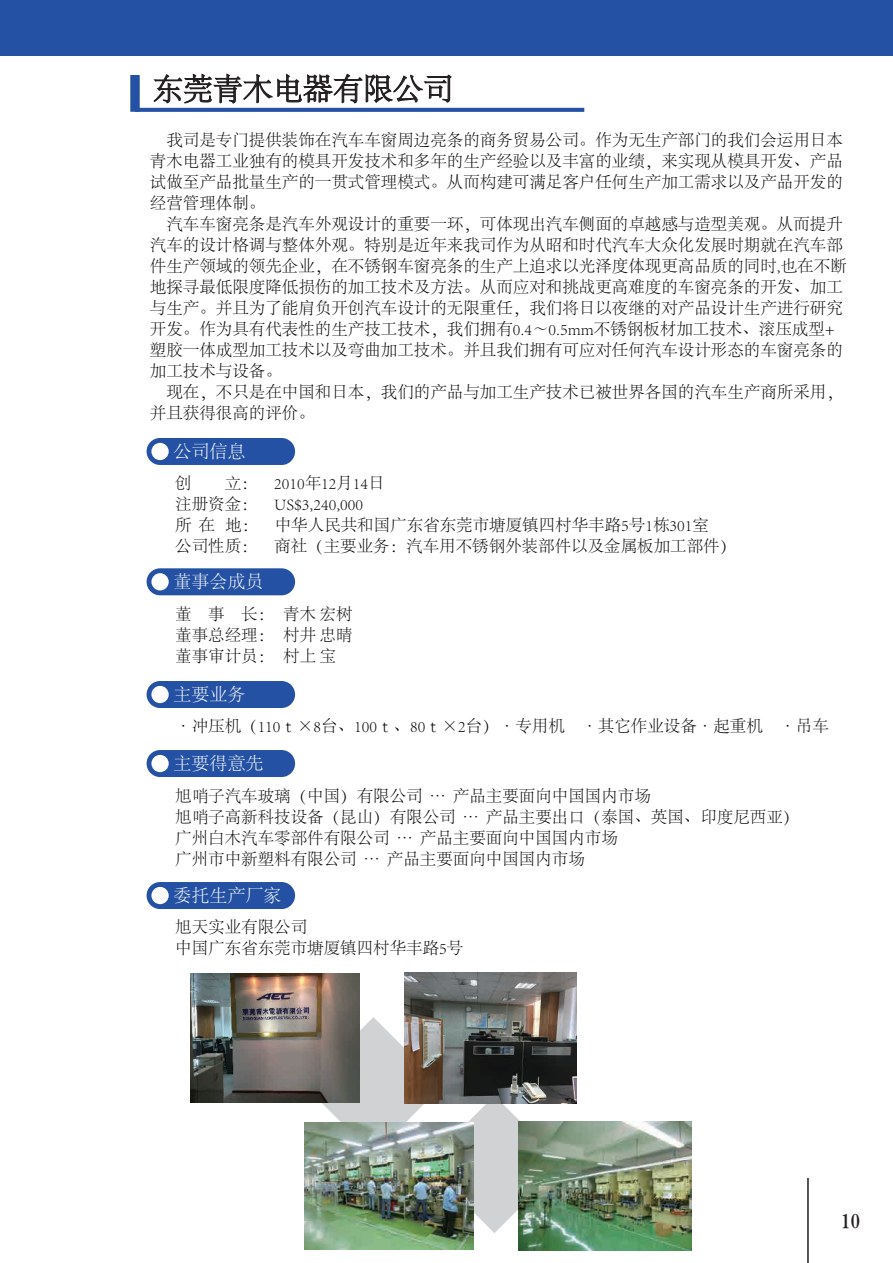
<style>
.page{position:relative;width:893px;height:1263px;background:#fff}
.page>*{position:absolute;margin:0;border:0;box-sizing:border-box;transform-origin:0 0}
.t1{font:300 30px "Adobe Song Std";color:#231f20}
.t2{font:19.5px "HGP Mincho E";color:#231f20}
.t3{font:300 18px "Adobe Song Std";color:#fff}
.t4{font:300 16.5px/21px "Adobe Song Std";color:#030303}
.t5{font:300 16.35px/21px "Adobe Song Std";color:#030303}
</style>
<div class="page">
<div style="left:0;top:0;width:893px;height:56px;background:#2451a3"></div>
<hr style="left:807px;top:1178px;width:2px;height:85px;background:#231f20">
<svg style="left:305px;top:1017px;width:215px;height:216px"></svg>
<svg style="left:152px;top:73px;width:300px;height:35px"></svg>
<div style="left:130px;top:75px;width:10px;height:37px;background:#2451a3"></div>
<svg style="left:139px;top:108px;width:445px;height:4px;fill:#2451a3"></svg>
<div style="left:147px;top:438px;width:148px;height:27px;background:#2451a3;border-radius:14px"></div>
<div style="left:151px;top:443px;width:18px;height:17px;background:#fff;border-radius:50%"></div>
<div style="left:147px;top:681px;width:148px;height:27px;background:#2451a3;border-radius:13px"></div>
<div style="left:151px;top:686px;width:18px;height:17px;background:#fff;border-radius:50%"></div>
<img style="left:519px;top:1121px;width:172px;height:129px">
<img style="left:305px;top:1123px;width:168px;height:126px">
<img style="left:190px;top:974px;width:170px;height:128px">
<img style="left:404px;top:972px;width:173px;height:132px">
<div style="left:147px;top:568px;width:148px;height:27px;background:#2451a3;border-radius:14px"></div>
<div style="left:151px;top:573px;width:18px;height:17px;background:#fff;border-radius:50%"></div>
<div style="left:147px;top:750px;width:148px;height:27px;background:#2451a3;border-radius:13px"></div>
<div style="left:151px;top:755px;width:18px;height:17px;background:#fff;border-radius:50%"></div>
<div style="left:147px;top:882px;width:148px;height:27px;background:#2451a3;border-radius:13px"></div>
<div style="left:151px;top:887px;width:18px;height:17px;background:#fff;border-radius:50%"></div>
<h1 class="t1" style="left:153px;top:73px;width:302px">东莞青木电器有限公司</h1>
<p class="t4" style="left:150px;top:130px;width:698px">　我司是专门提供装饰在汽车车窗周边亮条的商务贸易公司。作为无生产部门的我们会运用日本青木电器工业独有的模具开发技术和多年的生产经验以及丰富的业绩，来实现从模具开发、产品试做至产品批量生产的一贯式管理模式。从而构建可满足客户任何生产加工需求以及产品开发的经营管理体制。<br>　汽车车窗亮条是汽车外观设计的重要一环，可体现出汽车侧面的卓越感与造型美观。从而提升汽车的设计格调与整体外观。特别是近年来我司作为从昭和时代汽车大众化发展时期就在汽车部件生产领域的领先企业，在不锈钢车窗亮条的生产上追求以光泽度体现更高品质的同时,也在不断地探寻最低限度降低损伤的加工技术及方法。从而应对和挑战更高难度的车窗亮条的开发、加工与生产。并且为了能肩负开创汽车设计的无限重任，我们将日以夜继的对产品设计生产进行研究开发。作为具有代表性的生产技工技术，我们拥有0.4～0.5mm不锈钢板材加工技术、滚压成型+塑胶一体成型加工技术以及弯曲加工技术。并且我们拥有可应对任何汽车设计形态的车窗亮条的加工技术与设备。<br>　现在，不只是在中国和日本，我们的产品与加工生产技术已被世界各国的汽车生产商所采用，并且获得很高的评价。</p>
<p class="t3" style="left:174px;top:442px;width:73px">公司信息</p>
<p class="t5" style="left:175px;top:473px;width:563px">创　　立：　2010年12月14日<br>注册资金：　US$3,240,000<br>所 在 地：　中华人民共和国广东省东莞市塘厦镇四村华丰路5号1栋301室<br>公司性质：　商社（主要业务：汽车用不锈钢外装部件以及金属板加工部件）</p>
<p class="t3" style="left:174px;top:572px;width:91px">董事会成员</p>
<p class="t4" style="left:175px;top:604px;width:179px;text-align:justify">董　事　长： 青木 宏树董事总经理： 村井 忠晴董事审计员： 村上 宝</p>
<p class="t3" style="left:174px;top:685px;width:73px">主要业务</p>
<p class="t4" style="left:175px;top:716px;width:655px">·冲压机（110ｔ×8台、100ｔ、80ｔ×2台）·专用机　·其它作业设备·起重机　·吊车</p>
<p class="t3" style="left:174px;top:754px;width:91px">主要得意先</p>
<p class="t4" style="left:175px;top:786px;width:626px">旭哨子汽车玻璃（中国）有限公司 … 产品主要面向中国国内市场<br>旭哨子高新科技设备（昆山）有限公司 … 产品主要出口（泰国、英国、印度尼西亚）广州白木汽车零部件有限公司 … 产品主要面向中国国内市场<br>广州市中新塑料有限公司 … 产品主要面向中国国内市场</p>
<p class="t3" style="left:174px;top:886px;width:109px">委托生产厂家</p>
<p class="t4" style="left:175px;top:917px;width:290px">旭天实业有限公司<br>中国广东省东莞市塘厦镇四村华丰路5号</p>
<p class="t2" style="left:840px;top:1210px;width:22px">10</p>
</div>
